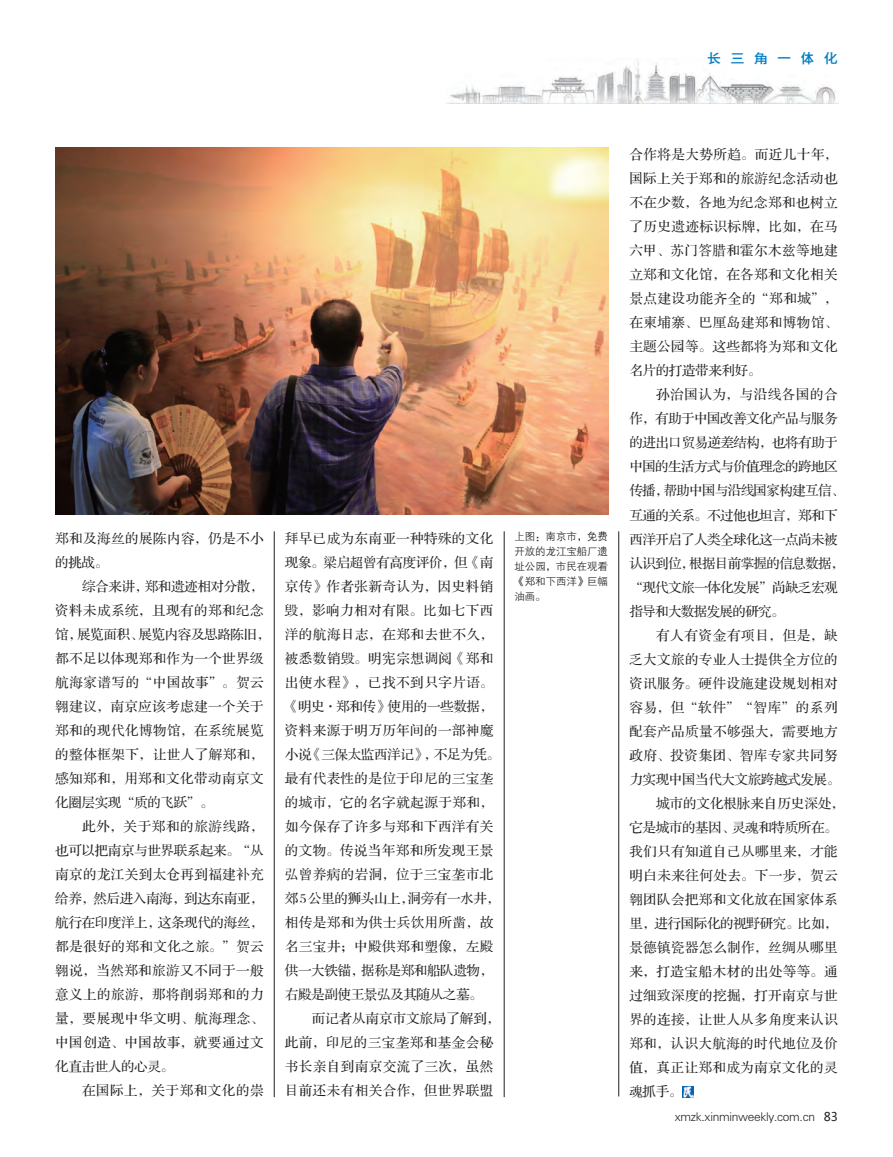
<style>
.page{position:relative;width:893px;height:1157px;background:#fff}
.page>*{position:absolute;margin:0;border:0;box-sizing:border-box;transform-origin:0 0}
.t1{font:13.5px "FZS3 JW GB1 0";letter-spacing:.035em;color:#231f20}
.t2{font:13.5px "FZS3 JW GB1 0";letter-spacing:-.025em;color:#231f20}
.t3{font:13.5px "FZS3 JW GB1 0";letter-spacing:-.035em;color:#231f20}
.t4{font:13.5px "FZS3 JW GB1 0";letter-spacing:-.04em;color:#231f20}
.t5{font:13.5px "FZS3 JW GB1 0";letter-spacing:-.045em;color:#231f20}
.t6{font:13.5px "FZS3 JW GB1 0";color:#231f20}
.t7{font:13.5px "FZYDZHJW GB1 0";letter-spacing:.73em;color:#007ec5}
.t8{font:12px "FZXH1 JW GB1 0";letter-spacing:-.025em;color:#231f20}
.t9{font:10.5px/15px "FZZDXJW GB1 0";letter-spacing:-.01em;color:#231f20;text-align:justify}
.s1{font-family:"Microsoft Ya Hei"}
</style>
<div class="page">
<img style="left:450px;top:61px;width:386px;height:42px">
<hr style="left:274px;top:531px;width:1px;height:566px;background:#231f20">
<hr style="left:504px;top:531px;width:1px;height:566px;background:#231f20">
<hr style="left:618px;top:531px;width:1px;height:565px;background:#231f20">
<svg style="left:682px;top:1086px;width:11px;height:11px"></svg>
<img style="left:55px;top:148px;width:553px;height:366px">
<p class="t7" style="left:708px;top:51px;width:132px">长三角一体化</p>
<p class="t1" style="left:55px;top:531px;width:210px">郑和及海丝的展陈内容，仍是不小</p>
<p class="t1" style="left:55px;top:555px;width:54px">的挑战。</p>
<p class="t2" style="left:82px;top:579px;width:183px">综合来讲，郑和遗迹相对分散，</p>
<p class="t1" style="left:55px;top:603px;width:210px">资料未成系统，且现有的郑和纪念</p>
<p class="t2" style="left:55px;top:627px;width:217px">馆，展览面积、展览内容及思路陈旧，</p>
<p class="t1" style="left:55px;top:651px;width:210px">都不足以体现郑和作为一个世界级</p>
<p class="t1" style="left:55px;top:675px;width:210px">航海家谱写的“中国故事”。贺云</p>
<p class="t1" style="left:55px;top:699px;width:210px">翱建议，南京应该考虑建一个关于</p>
<p class="t1" style="left:55px;top:723px;width:210px">郑和的现代化博物馆，在系统展览</p>
<p class="t1" style="left:55px;top:747px;width:210px">的整体框架下，让世人了解郑和，</p>
<p class="t1" style="left:55px;top:771px;width:210px">感知郑和，用郑和文化带动南京文</p>
<p class="t2" style="left:55px;top:795px;width:160px">化圈层实现“质的飞跃”。</p>
<p class="t1" style="left:82px;top:819px;width:183px">此外，关于郑和的旅游线路，</p>
<p class="t2" style="left:55px;top:843px;width:210px">也可以把南京与世界联系起来。“从</p>
<p class="t1" style="left:55px;top:867px;width:210px">南京的龙江关到太仓再到福建补充</p>
<p class="t2" style="left:55px;top:891px;width:210px">给养，然后进入南海，到达东南亚，</p>
<p class="t2" style="left:55px;top:915px;width:210px">航行在印度洋上，这条现代的海丝，</p>
<p class="t1" style="left:55px;top:939px;width:210px">都是很好的郑和文化之旅。”贺云</p>
<p class="t1" style="left:55px;top:963px;width:210px">翱说，当然郑和旅游又不同于一般</p>
<p class="t1" style="left:55px;top:987px;width:210px">意义上的旅游，那将削弱郑和的力</p>
<p class="t1" style="left:55px;top:1011px;width:210px">量，要展现中华文明、航海理念、</p>
<p class="t1" style="left:55px;top:1035px;width:210px">中国创造、中国故事，就要通过文</p>
<p class="t2" style="left:55px;top:1059px;width:120px">化直击世人的心灵。</p>
<p class="t1" style="left:82px;top:1083px;width:183px">在国际上，关于郑和文化的崇</p>
<p class="t1" style="left:285px;top:531px;width:210px">拜早已成为东南亚一种特殊的文化</p>
<p class="t2" style="left:285px;top:555px;width:210px">现象。梁启超曾有高度评价，但《南</p>
<p class="t1" style="left:285px;top:579px;width:210px">京传》作者张新奇认为，因史料销</p>
<p class="t1" style="left:285px;top:603px;width:210px">毁，影响力相对有限。比如七下西</p>
<p class="t1" style="left:285px;top:627px;width:210px">洋的航海日志，在郑和去世不久，</p>
<p class="t1" style="left:285px;top:651px;width:210px">被悉数销毁。明宪宗想调阅《郑和</p>
<p class="t1" style="left:285px;top:675px;width:210px">出使水程》，已找不到只字片语。</p>
<p class="t2" style="left:285px;top:699px;width:210px">《明史·郑和传》使用的一些数据，</p>
<p class="t1" style="left:285px;top:723px;width:210px">资料来源于明万历年间的一部神魔</p>
<p class="t2" style="left:285px;top:747px;width:217px">小说《三保太监西洋记》，不足为凭。</p>
<p class="t1" style="left:285px;top:771px;width:210px">最有代表性的是位于印尼的三宝垄</p>
<p class="t1" style="left:285px;top:795px;width:210px">的城市，它的名字就起源于郑和，</p>
<p class="t1" style="left:285px;top:819px;width:210px">如今保存了许多与郑和下西洋有关</p>
<p class="t1" style="left:285px;top:843px;width:210px">的文物。传说当年郑和所发现王景</p>
<p class="t1" style="left:285px;top:867px;width:210px">弘曾养病的岩洞，位于三宝垄市北</p>
<p class="t2" style="left:285px;top:891px;width:217px">郊5公里的狮头山上，洞旁有一水井，</p>
<p class="t1" style="left:285px;top:915px;width:210px">相传是郑和为供士兵饮用所凿，故</p>
<p class="t1" style="left:285px;top:939px;width:210px">名三宝井；中殿供郑和塑像，左殿</p>
<p class="t2" style="left:285px;top:963px;width:210px">供一大铁锚，据称是郑和船队遗物，</p>
<p class="t2" style="left:285px;top:987px;width:199px">右殿是副使王景弘及其随从之墓。</p>
<p class="t6" style="left:312px;top:1011px;width:190px">而记者从南京市文旅局了解到，</p>
<p class="t1" style="left:285px;top:1035px;width:210px">此前，印尼的三宝垄郑和基金会秘</p>
<p class="t1" style="left:285px;top:1059px;width:210px">书长亲自到南京交流了三次，虽然</p>
<p class="t1" style="left:285px;top:1083px;width:210px">目前还未有相关合作，但世界联盟</p>
<p class="t9" style="left:514px;top:529px;width:95px">上图：南京市，免费开放的龙江宝船厂遗址公园，市民在观看《郑和下西洋》巨幅油画。</p>
<p class="t1" style="left:629px;top:148px;width:210px">合作将是大势所趋。而近几十年，</p>
<p class="t1" style="left:629px;top:172px;width:210px">国际上关于郑和的旅游纪念活动也</p>
<p class="t1" style="left:629px;top:196px;width:210px">不在少数，各地为纪念郑和也树立</p>
<p class="t1" style="left:629px;top:220px;width:210px">了历史遗迹标识标牌，比如，在马</p>
<p class="t1" style="left:629px;top:244px;width:210px">六甲、苏门答腊和霍尔木兹等地建</p>
<p class="t1" style="left:629px;top:268px;width:210px">立郑和文化馆，在各郑和文化相关</p>
<p class="t1" style="left:629px;top:292px;width:210px">景点建设功能齐全的“郑和城”，</p>
<p class="t1" style="left:629px;top:316px;width:210px">在柬埔寨、巴厘岛建郑和博物馆、</p>
<p class="t1" style="left:629px;top:340px;width:210px">主题公园等。这些都将为郑和文化</p>
<p class="t2" style="left:629px;top:364px;width:133px">名片的打造带来利好。</p>
<p class="t1" style="left:656px;top:388px;width:183px">孙治国认为，与沿线各国的合</p>
<p class="t3" style="left:629px;top:412px;width:210px">作，有助于中国改善文化产品与服务</p>
<p class="t3" style="left:629px;top:436px;width:210px">的进出口贸易逆差结构，也将有助于</p>
<p class="t4" style="left:629px;top:460px;width:210px">中国的生活方式与价值理念的跨地区</p>
<p class="t5" style="left:629px;top:484px;width:217px">传播，帮助中国与沿线国家构建互信、</p>
<p class="t3" style="left:629px;top:508px;width:210px">互通的关系。不过他也坦言，郑和下</p>
<p class="t4" style="left:629px;top:532px;width:210px">西洋开启了人类全球化这一点尚未被</p>
<p class="t5" style="left:629px;top:556px;width:217px">认识到位，根据目前掌握的信息数据，</p>
<p class="t4" style="left:629px;top:580px;width:210px">“现代文旅一体化发展”尚缺乏宏观</p>
<p class="t5" style="left:629px;top:604px;width:157px">指导和大数据发展的研究。</p>
<p class="t1" style="left:656px;top:628px;width:183px">有人有资金有项目，但是，缺</p>
<p class="t1" style="left:629px;top:652px;width:210px">乏大文旅的专业人士提供全方位的</p>
<p class="t1" style="left:629px;top:676px;width:210px">资讯服务。硬件设施建设规划相对</p>
<p class="t1" style="left:629px;top:700px;width:210px">容易，但“软件”“智库”的系列</p>
<p class="t1" style="left:629px;top:724px;width:210px">配套产品质量不够强大，需要地方</p>
<p class="t1" style="left:629px;top:748px;width:210px">政府、投资集团、智库专家共同努</p>
<p class="t2" style="left:629px;top:772px;width:212px">力实现中国当代大文旅跨越式发展。</p>
<p class="t6" style="left:656px;top:796px;width:190px">城市的文化根脉来自历史深处，</p>
<p class="t2" style="left:629px;top:820px;width:210px">它是城市的基因、灵魂和特质所在。</p>
<p class="t1" style="left:629px;top:844px;width:210px">我们只有知道自己从哪里来，才能</p>
<p class="t1" style="left:629px;top:868px;width:210px">明白未来往何处去。下一步，贺云</p>
<p class="t1" style="left:629px;top:892px;width:210px">翱团队会把郑和文化放在国家体系</p>
<p class="t2" style="left:629px;top:916px;width:210px">里，进行国际化的视野研究。比如，</p>
<p class="t1" style="left:629px;top:940px;width:210px">景德镇瓷器怎么制作，丝绸从哪里</p>
<p class="t1" style="left:629px;top:964px;width:210px">来，打造宝船木材的出处等等。通</p>
<p class="t1" style="left:629px;top:988px;width:210px">过细致深度的挖掘，打开南京与世</p>
<p class="t1" style="left:629px;top:1012px;width:210px">界的连接，让世人从多角度来认识</p>
<p class="t1" style="left:629px;top:1036px;width:210px">郑和，认识大航海的时代地位及价</p>
<p class="t1" style="left:629px;top:1060px;width:210px">值，真正让郑和成为南京文化的灵</p>
<p class="t1" style="left:629px;top:1084px;width:54px">魂抓手。</p>
<p class="t8" style="left:675px;top:1109px;width:164px">xmzk.xinminweekly.com.cn <span class="s1">83</span></p>
</div>
